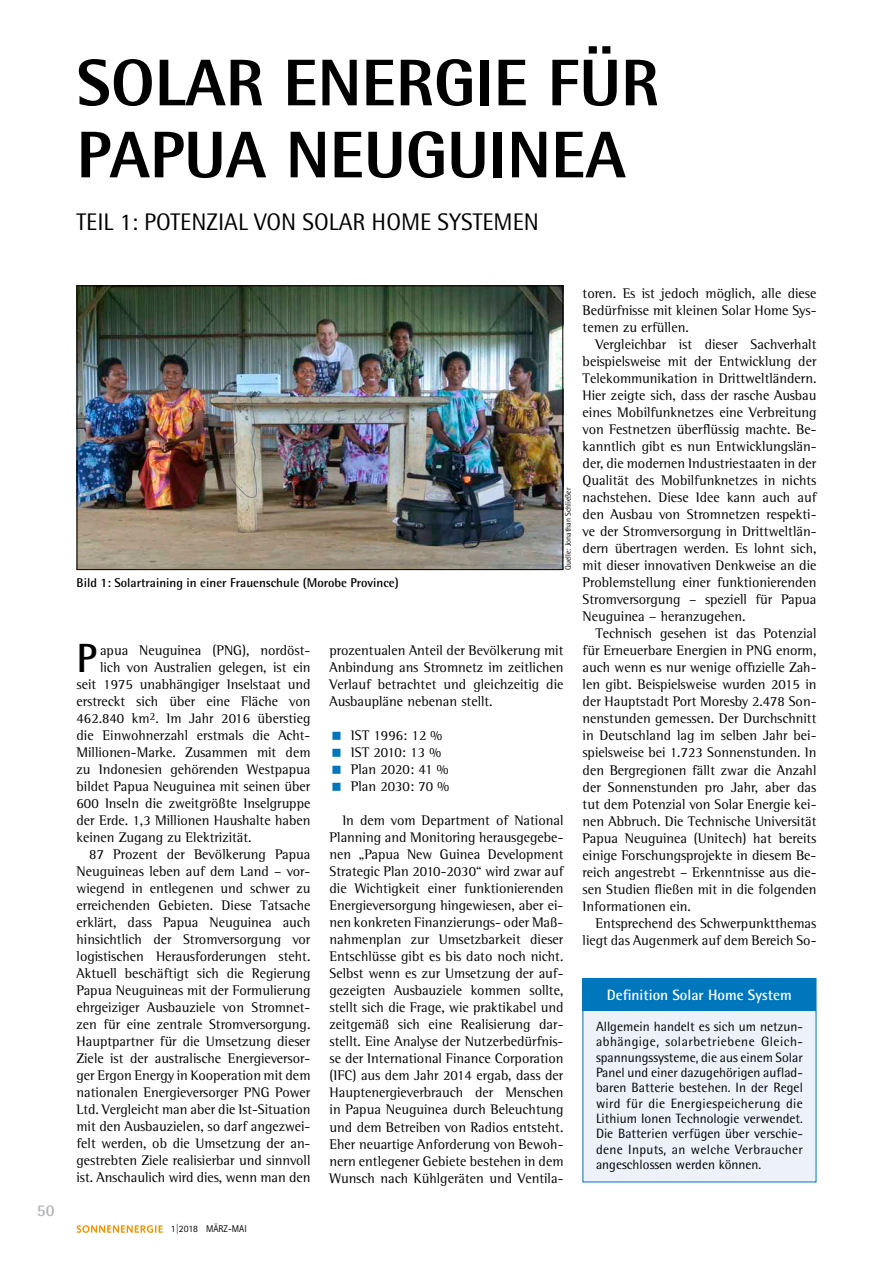
<style>
.page{position:relative;width:893px;height:1263px;background:#fff}
.page>*{position:absolute;margin:0;border:0;box-sizing:border-box;transform-origin:0 0}
.t1{font:800 66px/72px "Rotis Semi Sans Std";color:#000}
.t2{font:700 40.8px "Rotis Semi Sans Std";color:#000}
.t3{font:24px "Rotis Semi Sans Std";color:#000}
.t4{font:700 16.5px "Rotis Semi Sans Std";color:#b1b3b4}
.t5{font:700 15px "Rotis Semi Sans Std";color:#fff}
.t6{font:14.25px/17px "Rotis Semi Serif Std";color:#000;text-align:justify}
.t7{font:13.5px/15.5px "Rotis Semi Sans Std";color:#000;text-align:justify}
.t8{font:700 12.75px "Rotis Semi Sans Std";color:#000}
.t9{font:9.75px "Rotis Sans Serif Std";color:#000}
.t10{font:8.25px "Rotis Semi Sans Std";color:#000;scale:.94 1}
</style>
<div class="page">
<svg style="left:77px;top:1225px;width:86px;height:8px"></svg>
<div style="left:583px;top:978px;width:233px;height:204px;background:#ecf1fa"></div>
<div style="left:582px;top:978px;width:234px;height:32px;background:#0076bd"></div>
<img style="left:79px;top:287px;width:482px;height:281px">
<div style="left:77px;top:285px;width:486px;height:285px;border:1px solid #000"></div>
<h1 class="t1" style="left:77px;top:46px;width:584px">SOLAR ENERGIE FÜR<br>PAPUA NEUGUINEA</h1>
<h3 class="t3" style="left:77px;top:207px;width:464px">TEIL 1: POTENZIAL VON SOLAR HOME SYSTEMEN</h3>
<p class="t4" style="left:37px;top:1200px;width:19px">50</p>
<p class="t8" style="left:77px;top:575px;width:324px">Bild 1: Solartraining in einer Frauenschule (Morobe Province)</p>
<p class="t10" style="left:563px;top:570px;width:89px;rotate:-90deg">Quelle: Jonathan Schließer</p>
<h2 class="t2" style="left:77px;top:633px;width:22px">P</h2>
<p class="t6" style="left:100px;top:642px;width:212px">apua Neuguinea (PNG), nordöst-</p>
<p class="t6" style="left:100px;top:659px;width:212px">lich von Australien gelegen, ist ein</p>
<p class="t6" style="left:77px;top:676px;width:235px">seit 1975 unabhängiger Inselstaat und</p>
<p class="t6" style="left:77px;top:693px;width:235px">erstreckt sich über eine Fläche von</p>
<p class="t6" style="left:77px;top:710px;width:235px">462.840 km<sup>2</sup>. Im Jahr 2016 überstieg</p>
<p class="t6" style="left:77px;top:727px;width:235px">die Einwohnerzahl erstmals die Acht-</p>
<p class="t6" style="left:77px;top:744px;width:235px">Millionen-Marke. Zusammen mit dem</p>
<p class="t6" style="left:77px;top:761px;width:235px">zu Indonesien gehörenden Westpapua</p>
<p class="t6" style="left:77px;top:778px;width:235px">bildet Papua Neuguinea mit seinen über</p>
<p class="t6" style="left:77px;top:795px;width:235px">600 Inseln die zweitgrößte Inselgruppe</p>
<p class="t6" style="left:77px;top:812px;width:235px">der Erde. 1,3 Millionen Haushalte haben</p>
<p class="t6" style="left:77px;top:829px;width:177px">keinen Zugang zu Elektrizität.</p>
<p class="t6" style="left:89px;top:846px;width:223px">87 Prozent der Bevölkerung Papua</p>
<p class="t6" style="left:77px;top:863px;width:235px">Neuguineas leben auf dem Land – vor-</p>
<p class="t6" style="left:77px;top:880px;width:235px">wiegend in entlegenen und schwer zu</p>
<p class="t6" style="left:77px;top:897px;width:235px">erreichenden Gebieten. Diese Tatsache</p>
<p class="t6" style="left:77px;top:914px;width:235px">erklärt, dass Papua Neuguinea auch</p>
<p class="t6" style="left:77px;top:931px;width:235px">hinsichtlich der Stromversorgung vor</p>
<p class="t6" style="left:77px;top:948px;width:235px">logistischen Herausforderungen steht.</p>
<p class="t6" style="left:77px;top:965px;width:235px">Aktuell beschäftigt sich die Regierung</p>
<p class="t6" style="left:77px;top:982px;width:235px">Papua Neuguineas mit der Formulierung</p>
<p class="t6" style="left:77px;top:999px;width:235px">ehrgeiziger Ausbauziele von Stromnet-</p>
<p class="t6" style="left:77px;top:1016px;width:235px">zen für eine zentrale Stromversorgung.</p>
<p class="t6" style="left:77px;top:1033px;width:235px">Hauptpartner für die Umsetzung dieser</p>
<p class="t6" style="left:77px;top:1050px;width:235px">Ziele ist der australische Energieversor-</p>
<p class="t6" style="left:77px;top:1067px;width:235px">ger Ergon Energy in Kooperation mit dem</p>
<p class="t6" style="left:77px;top:1084px;width:235px">nationalen Energieversorger PNG Power</p>
<p class="t6" style="left:77px;top:1101px;width:235px">Ltd. Vergleicht man aber die Ist-Situation</p>
<p class="t6" style="left:77px;top:1118px;width:235px">mit den Ausbauzielen, so darf angezwei-</p>
<p class="t6" style="left:77px;top:1135px;width:235px">felt werden, ob die Umsetzung der an-</p>
<p class="t6" style="left:77px;top:1152px;width:235px">gestrebten Ziele realisierbar und sinnvoll</p>
<p class="t6" style="left:77px;top:1169px;width:235px">ist. Anschaulich wird dies, wenn man den</p>
<p class="t6" style="left:330px;top:642px;width:235px">prozentualen Anteil der Bevölkerung mit Anbindung ans Stromnetz im zeitlichen Verlauf betrachtet und gleichzeitig die Ausbaupläne nebenan stellt.</p>
<p class="t6" style="left:351px;top:727px;width:100px;text-align:left">IST 1996: 12 %<br>IST 2010: 13 %<br>Plan 2020: 41 %<br>Plan 2030: 70 %</p>
<p class="t6" style="left:330px;top:812px;width:235px;text-indent:13px">In dem vom Department of National Planning and Monitoring herausgegebe&shy;nen „Papua New Guinea Development Strategic Plan 2010-2030“ wird zwar auf die Wichtigkeit einer funktionierenden Energieversorgung hingewiesen, aber ei&shy;nen konkreten Finanzierungs- oder Maß&shy;nahmenplan zur Umsetzbarkeit dieser Entschlüsse gibt es bis dato noch nicht.<br>Selbst wenn es zur Umsetzung der auf&shy;gezeigten Ausbauziele kommen sollte, stellt sich die Frage, wie praktikabel und zeitgemäß sich eine Realisierung dar&shy;stellt. Eine Analyse der Nutzerbedürfnis&shy;se der International Finance Corporation (IFC) aus dem Jahr 2014 ergab, dass der Hauptenergieverbrauch der Menschen in Papua Neuguinea durch Beleuchtung und dem Betreiben von Radios entsteht.<br>Eher neuartige Anforderung von Bewoh&shy;nern entlegener Gebiete bestehen in dem Wunsch nach Kühlgeräten und Ventila-</p>
<p class="t6" style="left:583px;top:285px;width:235px">toren. Es ist jedoch möglich, alle diese Bedürfnisse mit kleinen Solar Home Sys&shy;temen zu erfüllen.</p>
<p class="t6" style="left:583px;top:336px;width:235px;text-indent:13px">Vergleichbar ist dieser Sachverhalt beispielsweise mit der Entwicklung der Telekommunikation in Drittweltländern.<br>Hier zeigte sich, dass der rasche Ausbau eines Mobilfunknetzes eine Verbreitung von Festnetzen überflüssig machte. Be&shy;kanntlich gibt es nun Entwicklungslän&shy;der, die modernen Industriestaaten in der Qualität des Mobilfunknetzes in nichts nachstehen. Diese Idee kann auch auf den Ausbau von Stromnetzen respekti&shy;ve der Stromversorgung in Drittweltlän&shy;dern übertragen werden. Es lohnt sich, mit dieser innovativen Denkweise an die Problemstellung einer funktionierenden Stromversorgung – speziell für Papua Neuguinea – heranzugehen.</p>
<p class="t6" style="left:583px;top:625px;width:235px;text-indent:13px">Technisch gesehen ist das Potenzial für Erneuerbare Energien in PNG enorm, auch wenn es nur wenige offizielle Zah&shy;len gibt. Beispielsweise wurden 2015 in der Hauptstadt Port Moresby 2.478 Son&shy;nenstunden gemessen. Der Durchschnitt in Deutschland lag im selben Jahr bei&shy;spielsweise bei 1.723 Sonnenstunden. In den Bergregionen fällt zwar die Anzahl der Sonnenstunden pro Jahr, aber das tut dem Potenzial von Solar Energie kei&shy;nen Abbruch. Die Technische Universität Papua Neuguinea (Unitech) hat bereits einige Forschungsprojekte in diesem Be&shy;reich angestrebt – Erkenntnisse aus die&shy;sen Studien fließen mit in die folgenden Informationen ein.</p>
<p class="t6" style="left:583px;top:914px;width:235px;text-align:right">Entsprechend des Schwerpunktthemas liegt das Augenmerk auf dem Bereich So-</p>
<p class="t5" style="left:607px;top:985px;width:186px">Definition Solar Home System</p>
<p class="t7" style="left:596px;top:1018px;width:208px">Allgemein handelt es sich um netzun&shy;abhängige, solarbetriebene Gleich&shy;spannungssysteme, die aus einem Solar Panel und einer dazugehörigen auflad&shy;baren Batterie bestehen. In der Regel wird für die Energiespeicherung die Lithium Ionen Technologie verwendet.<br>Die Batterien verfügen über verschie&shy;dene Inputs, an welche Verbraucher angeschlossen werden können.</p>
<p class="t9" style="left:171px;top:1223px;width:77px">1|2018 MÄRZ-MAI</p>
</div>
